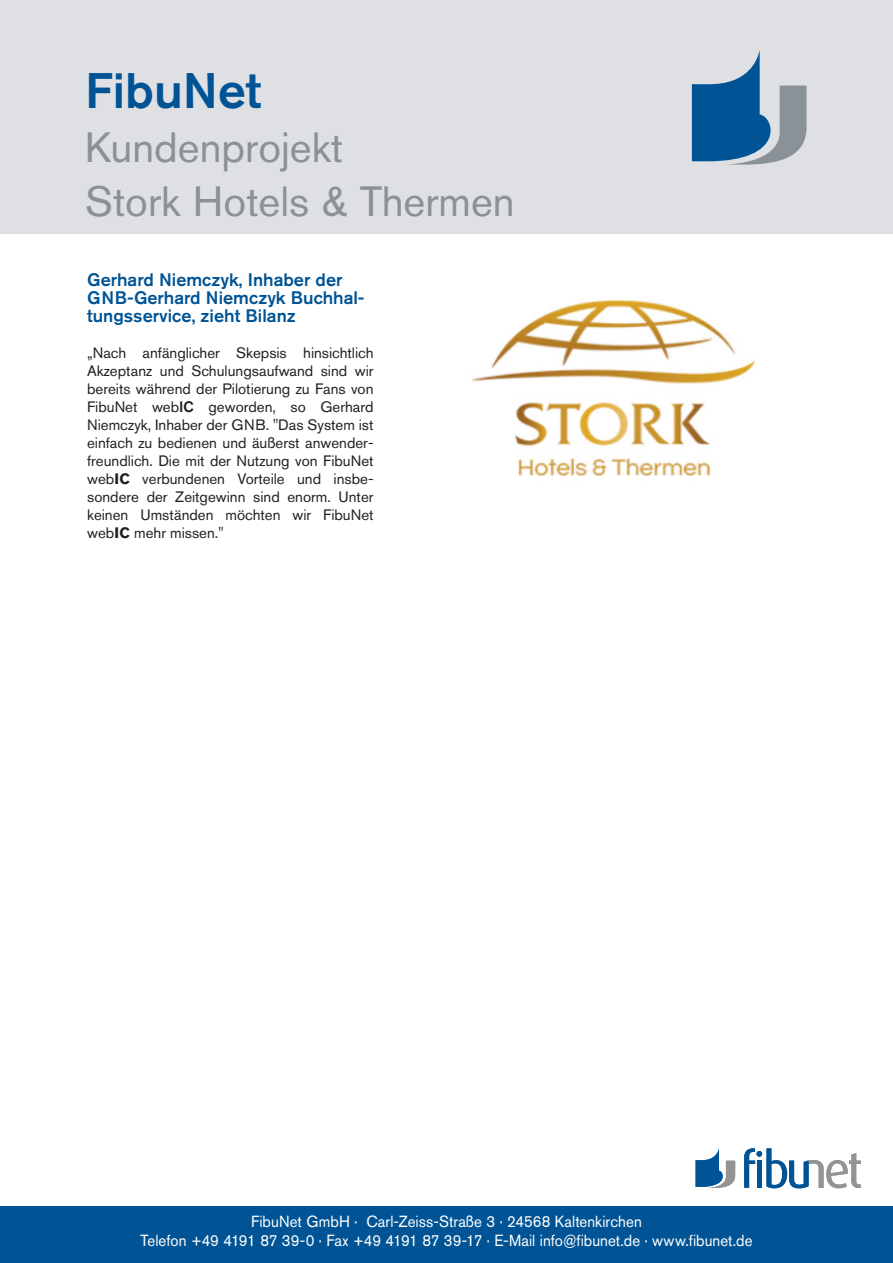
<style>
.page{position:relative;width:893px;height:1263px;background:#fff}
.page>*{position:absolute;margin:0;border:0;box-sizing:border-box;transform-origin:0 0}
.head_light{font:500 49.5px "Akzidenz Grotesk BE";color:#005495}
.head_light-2{font:42px/54px "Akzidenz Grotesk BE";color:#8a9297}
.t1{font:500 18px/18px "Akzidenz Grotesk BE";color:#005495}
.t2{font:16.05px/19.2px "Akzidenz Grotesk BE";letter-spacing:.005em;color:#fff;text-align:center;scale:.94 1}
.t3{font:15px/18px "Akzidenz Grotesk BE";color:#231f20;text-align:justify}
.s1{font-weight:500}
.s2{font-weight:700}
</style>
<div class="page">
<div style="left:0;top:1206px;width:893px;height:57px;background:#005495"></div>
<div style="left:0;top:0;width:893px;height:234px;background:#dee0e3"></div>
<svg style="left:692px;top:50px;width:114px;height:115px"></svg>
<svg style="left:744px;top:1148px;width:117px;height:40px"></svg>
<svg style="left:696px;top:1148px;width:39px;height:40px"></svg>
<img style="left:471px;top:300px;width:284px;height:176px">
<p class="head_light" style="left:85px;top:60px;width:178px">FibuNet</p>
<p class="head_light-2" style="left:85px;top:120px;width:431px">Kundenprojekt<br>Stork Hotels &amp; Thermen</p>
<p class="t1" style="left:87px;top:270px;width:279px">Gerhard Niemczyk, Inhaber der<br>GNB-Gerhard Niemczyk Buchhal&shy;tungsservice, zieht Bilanz</p>
<p class="t3" style="left:87px;top:343px;width:288px">„Nach anfänglicher Skepsis hinsichtlich Akzeptanz und Schulungsaufwand sind wir bereits während der Pilotierung zu Fans von FibuNet web<span class="s1">IC</span> geworden, so Gerhard Niemczyk, Inhaber der GNB. "Das System ist einfach zu bedienen und äußerst anwender&shy;freundlich. Die mit der Nutzung von FibuNet web<span class="s2">IC</span> verbundenen Vorteile und insbe&shy;sondere der Zeitgewinn sind enorm. Unter keinen Umständen möchten wir FibuNet web<span class="s2">IC</span> mehr missen."</p>
<p class="t2" style="left:140px;top:1212px;width:653px">FibuNet GmbH · Carl-Zeiss-Straße 3 · 24568 Kaltenkirchen<br>Telefon +49 4191 87 39-0 · Fax +49 4191 87 39-17 · E-Mail info@fibunet.de · www.fibunet.de</p>
</div>
